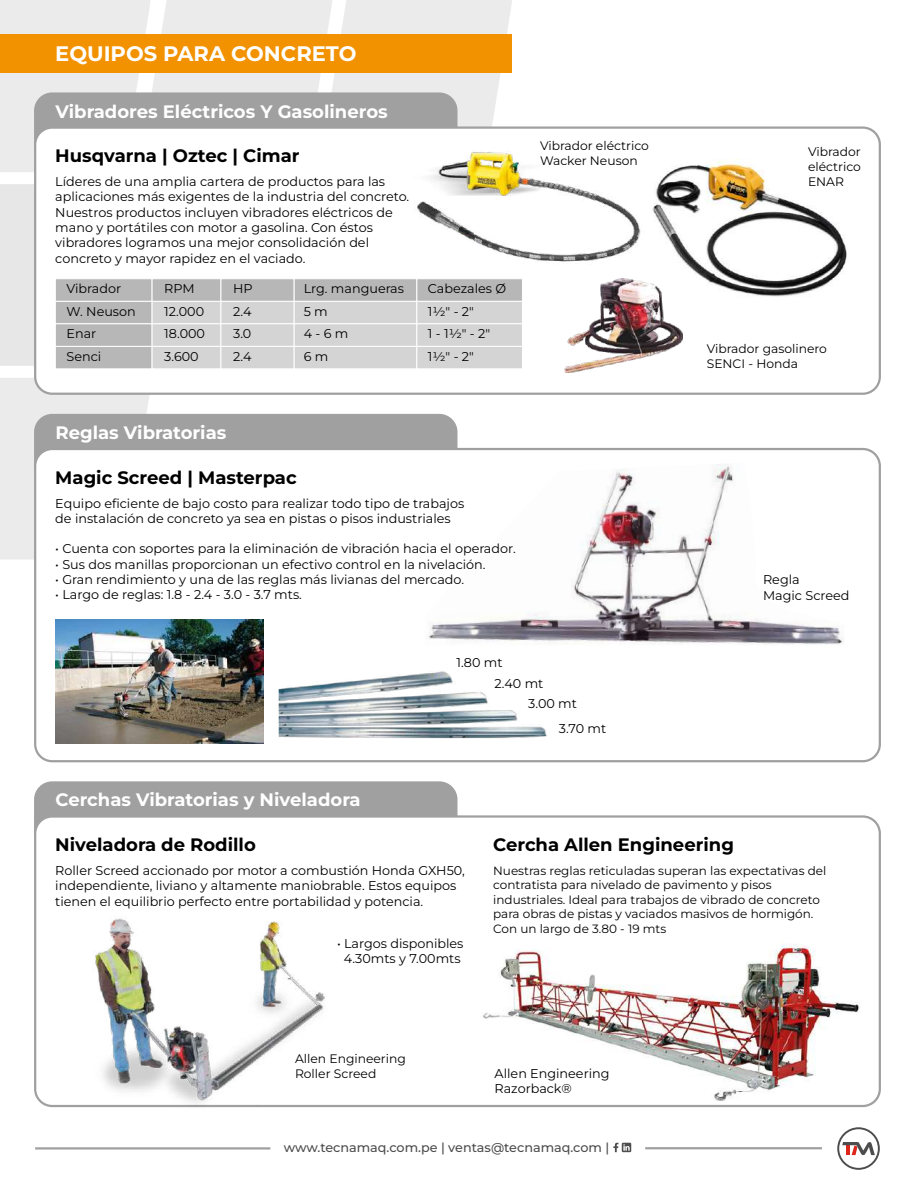
<style>
.page{position:relative;width:915px;height:1191px;background:#fff}
.page>*{position:absolute;margin:0;border:0;box-sizing:border-box;transform-origin:0 0}
.t1{font:700 21px "Montserrat";color:#fff}
.t2{font:700 18px "Montserrat";color:#000}
.t3{font:700 18px "Montserrat";color:#fff}
.t4{font:12.75px/22.5px "Montserrat";color:#000}
.t5{font:500 12.75px "Montserrat";color:#4e4d4d}
.t6{font:12.3px/15px "Montserrat";color:#000}
.t7{font:12px/14.4px "Montserrat";color:#000}
</style>
<div class="page">
<div style="left:0;top:184px;width:34px;height:182px;background:#e7e7e7"></div>
<svg style="left:0;top:0;width:511px;height:172px;background:#d4d3d2"></svg>
<div style="left:35px;top:128px;width:844px;height:266px;background:#fff;border-radius:17px"></div>
<img style="left:655px;top:161px;width:192px;height:136px">
<img style="left:355px;top:124px;width:300px;height:155px">
<svg style="left:0;top:378px;width:458px;height:181px"></svg>
<div style="left:35px;top:449px;width:844px;height:312px;background:#fff;border-radius:17px"></div>
<div style="left:34px;top:448px;width:846px;height:314px;border:2px solid #a0a0a0;border-radius:17px"></div>
<img style="left:428px;top:464px;width:415px;height:181px">
<div style="left:0;top:34px;width:511px;height:38px;background:#f39200"></div>
<svg style="left:613px;top:1142px;width:18px;height:10px"></svg>
<img style="left:564px;top:279px;width:118px;height:94px">
<div style="left:55px;top:301px;width:97px;height:23px;background:#b8b7b7;border:1px solid #fff"></div>
<div style="left:55px;top:278px;width:97px;height:24px;background:#b8b7b7;border:1px solid #fff"></div>
<div style="left:55px;top:346px;width:97px;height:23px;background:#b8b7b7;border:1px solid #fff"></div>
<div style="left:55px;top:323px;width:97px;height:24px;background:#b8b7b7;border:1px solid #fff"></div>
<div style="left:152px;top:301px;width:69px;height:23px;background:#d4d4d4;border:1px solid #fff"></div>
<div style="left:152px;top:278px;width:69px;height:24px;background:#b8b7b7;border:1px solid #fff"></div>
<div style="left:152px;top:346px;width:69px;height:23px;background:#d4d4d4;border:1px solid #fff"></div>
<div style="left:152px;top:323px;width:69px;height:24px;background:#d4d4d4;border:1px solid #fff"></div>
<div style="left:416px;top:301px;width:106px;height:23px;background:#d4d4d4"></div>
<div style="left:416px;top:278px;width:106px;height:24px;background:#b8b7b7;border:1px solid #fff"></div>
<div style="left:416px;top:346px;width:106px;height:23px;background:#d4d4d4;border:1px solid #fff"></div>
<div style="left:416px;top:323px;width:106px;height:24px;background:#d4d4d4;border:1px solid #fff"></div>
<div style="left:220px;top:301px;width:74px;height:23px;background:#d4d4d4;border:1px solid #fff"></div>
<div style="left:220px;top:278px;width:74px;height:24px;background:#b8b7b7;border:1px solid #fff"></div>
<div style="left:220px;top:346px;width:74px;height:23px;background:#d4d4d4;border:1px solid #fff"></div>
<div style="left:220px;top:323px;width:74px;height:24px;background:#d4d4d4;border:1px solid #fff"></div>
<div style="left:294px;top:301px;width:123px;height:23px;background:#d4d4d4;border:1px solid #fff"></div>
<div style="left:294px;top:278px;width:123px;height:24px;background:#b8b7b7;border:1px solid #fff"></div>
<div style="left:294px;top:346px;width:123px;height:23px;background:#d4d4d4;border:1px solid #fff"></div>
<div style="left:294px;top:323px;width:123px;height:24px;background:#d4d4d4;border:1px solid #fff"></div>
<img style="left:55px;top:619px;width:208px;height:124px">
<img style="left:278px;top:671px;width:269px;height:67px">
<div style="left:34px;top:781px;width:424px;height:47px;background:#a0a0a0"></div>
<div style="left:35px;top:816px;width:844px;height:290px;background:#fff;border-radius:17px"></div>
<div style="left:34px;top:815px;width:846px;height:292px;border:2px solid #a0a0a0;border-radius:17px"></div>
<hr style="left:35px;top:1147px;width:235px;height:2px;background:#a0a0a0">
<hr style="left:645px;top:1147px;width:176px;height:2px;background:#a0a0a0">
<svg style="left:837px;top:1127px;width:42px;height:42px"></svg>
<img style="left:483px;top:944px;width:377px;height:157px">
<img style="left:92px;top:918px;width:239px;height:190px">
<h1 class="t1" style="left:55px;top:39px;width:302px">EQUIPOS PARA CONCRETO</h1>
<h2 class="t3" style="left:55px;top:99px;width:334px">Vibradores Eléctricos Y Gasolineros</h2>
<h2 class="t2" style="left:55px;top:144px;width:246px">Husqvarna | Oztec | Cimar</h2>
<p class="t4" style="left:55px;top:174px;width:355px;line-height:15.3px">Líderes de una amplia cartera de productos para las aplicaciones más exigentes de la industria del concreto.<br>Nuestros productos incluyen vibradores eléctricos de mano y portátiles con motor a gasolina. Con éstos vibradores logramos una mejor consolidación del concreto y mayor rapidez en el vaciado.</p>
<p class="t4" style="left:66px;top:277px;width:71px">Vibrador<br>W. Neuson<br>Enar<br>Senci</p>
<p class="t4" style="left:164px;top:277px;width:42px">RPM<br>12.000<br>18.000<br>3.600</p>
<p class="t4" style="left:233px;top:277px;width:21px;text-align:justify">HP 2.4<br>3.0<br>2.4</p>
<p class="t4" style="left:303px;top:277px;width:102px">Lrg. mangueras<br>5 m<br>4 - 6 m<br>6 m</p>
<p class="t4" style="left:428px;top:277px;width:80px">Cabezales Ø<br>1½" - 2"<br>1 - 1½" - 2"<br>1½" - 2"</p>
<p class="t6" style="left:540px;top:137px;width:110px">Vibrador eléctrico<br>Wacker Neuson</p>
<h2 class="t3" style="left:55px;top:420px;width:172px">Reglas Vibratorias</h2>
<h2 class="t2" style="left:55px;top:465px;width:243px">Magic Screed | Masterpac</h2>
<p class="t4" style="left:55px;top:495px;width:410px;line-height:15.3px">Equipo eficiente de bajo costo para realizar todo tipo de trabajos de instalación de concreto ya sea en pistas o pisos industriales</p>
<p class="t4" style="left:55px;top:537px;width:462px">• Cuenta con soportes para la eliminación de vibración hacia el operador.</p>
<p class="t4" style="left:55px;top:552px;width:431px">• Sus dos manillas proporcionan un efectivo control en la nivelación.</p>
<p class="t4" style="left:55px;top:568px;width:410px">• Gran rendimiento y una de las reglas más livianas del mercado.</p>
<p class="t4" style="left:55px;top:583px;width:248px">• Largo de reglas: 1.8 - 2.4 - 3.0 - 3.7 mts.</p>
<p class="t4" style="left:494px;top:651px;width:50px;line-height:21.5px;text-indent:-38px">1.80 mt<br>2.40 mt</p>
<p class="t4" style="left:558px;top:691px;width:49px;line-height:24.3px;text-indent:-30px">3.00 mt<br>3.70 mt</p>
<p class="t6" style="left:807px;top:144px;width:54px;text-align:justify">Vibrador eléctrico ENAR</p>
<p class="t6" style="left:706px;top:341px;width:122px">Vibrador gasolinero<br>SENCI - Honda</p>
<p class="t4" style="left:762px;top:572px;width:88px;line-height:15.3px">Regla<br>Magic Screed</p>
<h2 class="t3" style="left:55px;top:788px;width:306px">Cerchas Vibratorias y Niveladora</h2>
<h2 class="t2" style="left:55px;top:832px;width:202px">Niveladora de Rodillo</h2>
<p class="t4" style="left:55px;top:862px;width:411px;line-height:15.3px">Roller Screed accionado por motor a combustión Honda GXH50, independiente, liviano y altamente maniobrable. Estos equipos tienen el equilibrio perfecto entre portabilidad y potencia.</p>
<p class="t4" style="left:337px;top:935px;width:128px;line-height:15.3px;text-align:center">• Largos disponibles<br>4.30mts y 7.00mts</p>
<h2 class="t2" style="left:493px;top:832px;width:242px">Cercha Allen Engineering</h2>
<p class="t7" style="left:493px;top:863px;width:334px">Nuestras reglas reticuladas superan las expectativas del contratista para nivelado de pavimento y pisos industriales. Ideal para trabajos de vibrado de concreto para obras de pistas y vaciados masivos de hormigón.<br>Con un largo de 3.80 - 19 mts</p>
<p class="t6" style="left:295px;top:1051px;width:112px">Allen Engineering<br>Roller Screed</p>
<p class="t4" style="left:494px;top:1065px;width:116px;line-height:15.3px">Allen Engineering<br>Razorback®</p>
<p class="t5" style="left:283px;top:1139px;width:327px">www.tecnamaq.com.pe | ventas@tecnamaq.com |</p>
</div>
